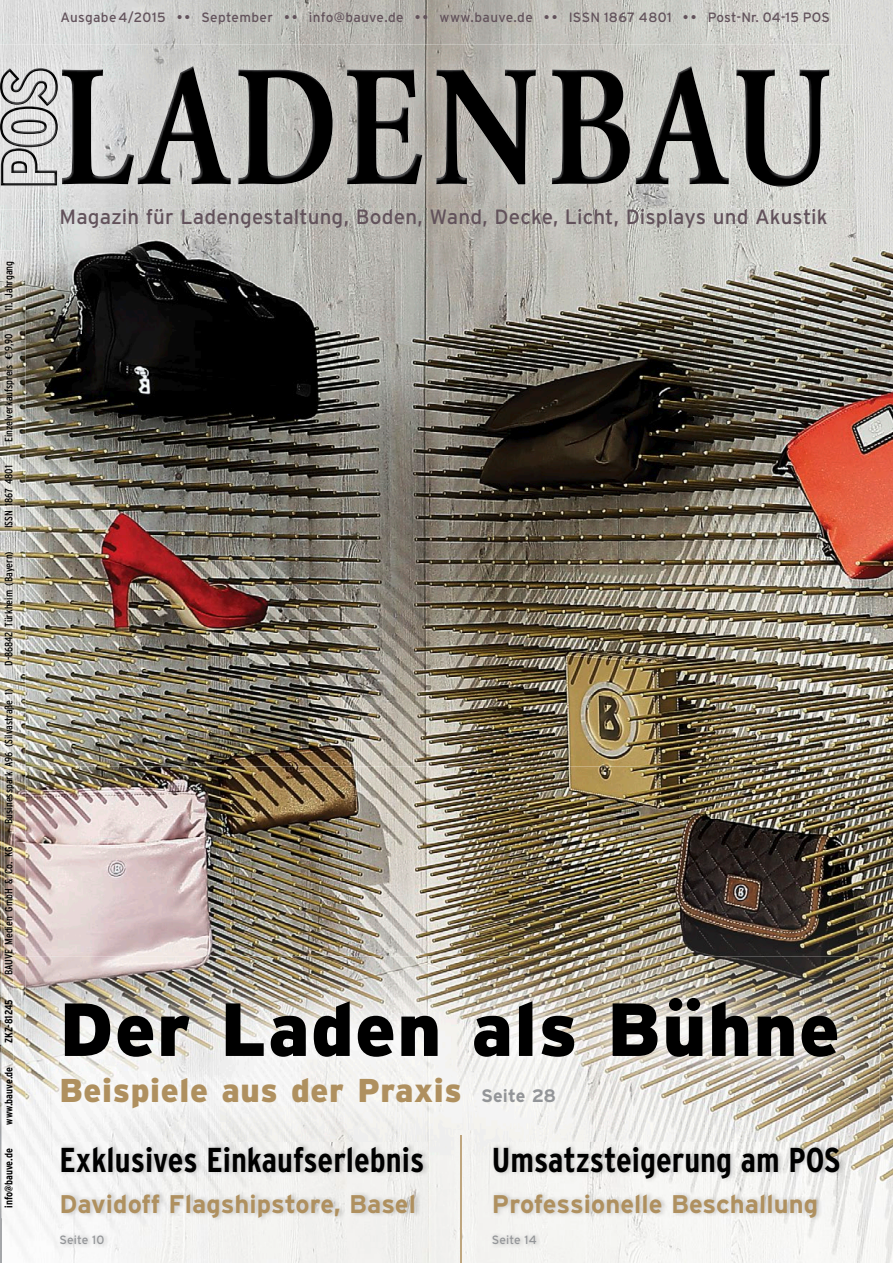
<style>
.page{position:relative;width:893px;height:1263px;background:#fff}
.page>*{position:absolute;margin:0;border:0;box-sizing:border-box;transform-origin:0 0}
.t1{font:900 75px "Interstate";letter-spacing:.015em;color:#000}
.t2{font:700 condensed 34.5px "Interstate";color:#000}
.t3{font:900 33px "Interstate";letter-spacing:.02em;color:#af905f}
.t4{font:700 25.5px "Interstate";letter-spacing:.005em;color:#af905f}
.t5{font:20.7px "Interstate";letter-spacing:.01em;color:#62525b}
.t6{font:13.5px "Interstate";letter-spacing:.025em;color:#62525b}
.t7{font:12px "Interstate";letter-spacing:.01em;color:#939598}
.t8{font:condensed 10.8px "Interstate";color:#000}
.t9{font:700 condensed 10.8px "Interstate";color:#000}
.s1{font-family:"Times";font-weight:700;font-stretch:normal}
.s2{font-weight:700;font-size:18px;color:#939598}
</style>
<div class="page">
<img style="left:0;top:0;width:893px;height:766px">
<img style="left:0;top:45px;width:854px;height:164px">
<img style="left:61px;top:209px;width:766px;height:1px">
<img style="left:62px;top:70px;width:72px;height:114px">
<img style="left:138px;top:66px;width:93px;height:118px">
<img style="left:238px;top:70px;width:95px;height:114px">
<img style="left:347px;top:70px;width:75px;height:114px">
<img style="left:436px;top:70px;width:100px;height:114px">
<img style="left:552px;top:70px;width:78px;height:114px">
<img style="left:636px;top:66px;width:93px;height:118px">
<svg style="left:774px;top:186px;width:17px;height:1px"></svg>
<img style="left:736px;top:70px;width:93px;height:116px">
<img style="left:0;top:68px;width:58px;height:117px">
<img style="left:11px;top:120px;width:36px;height:14px">
<img style="left:11px;top:161px;width:16px;height:12px">
<img style="left:25px;top:766px;width:868px;height:200px">
<img style="left:841px;top:966px;width:52px;height:297px">
<img style="left:6px;top:1155px;width:98px;height:108px">
<div style="left:421px;top:1155px;width:105px;height:108px;background:#f2f2ef"></div>
<div style="left:110px;top:1247px;width:311px;height:16px;background:#f3f2f0"></div>
<div style="left:526px;top:1247px;width:315px;height:16px;background:#f5f5f3"></div>
<img style="left:0;top:250px;width:25px;height:516px">
<img style="left:0;top:766px;width:25px;height:452px">
<img style="left:5px;top:537px;width:10px;height:229px">
<img style="left:5px;top:768px;width:10px;height:207px">
<svg style="left:5px;top:766px;width:10px;height:2px"></svg>
<img style="left:13px;top:956px;width:867px;height:199px">
<svg style="left:13px;top:956px;width:2px;height:19px"></svg>
<div style="left:454px;top:1130px;width:18px;height:133px;background:#f4f4f1"></div>
<hr style="left:460px;top:1135px;width:2px;height:128px;background:#bfa67e">
<img style="left:59px;top:1143px;width:369px;height:104px">
<img style="left:491px;top:1143px;width:354px;height:104px">
<p class="t6" style="left:60px;top:9px;width:771px">Ausgabe 4/2015 • • September • • info@bauve.de • • www.bauve.de • • ISSN 1867 4801 • • Post-Nr. 04-15 POS</p>
<p class="t8" style="left:3px;top:311px;width:51px;rotate:-90deg">11. Jahrgang</p>
<p class="t8" style="left:3px;top:442px;width:110px;rotate:-90deg">Einzelverkaufspreis <span class="s1">€</span> 9,90</p>
<p class="t8" style="left:3px;top:528px;width:65px;rotate:-90deg">ISSN 1867 4801</p>
<p class="t8" style="left:3px;top:666px;width:116px;rotate:-90deg">D-86842 Türkheim (Bayern)</p>
<p class="t8" style="left:3px;top:824px;width:137px;rotate:-90deg">Businesspark A96 (Silvastraße 1)</p>
<p class="t8" style="left:3px;top:975px;width:130px;rotate:-90deg">BAUVE Medien GmbH &amp; Co. KG</p>
<p class="t9" style="left:3px;top:1043px;width:45px;rotate:-90deg">ZKZ-81245</p>
<p class="t9" style="left:3px;top:1124px;width:59px;rotate:-90deg">www.bauve.de</p>
<p class="t9" style="left:3px;top:1208px;width:61px;rotate:-90deg">info@bauve.de</p>
<h3 class="t5" style="left:60px;top:205px;width:770px">Magazin für Ladengestaltung, Boden, Wand, Decke, Licht, Displays und Akustik</h3>
<h1 class="t1" style="left:60px;top:984px;width:782px">Der Laden als Bühne</h1>
<h3 class="t3" style="left:60px;top:1071px;width:498px">Beispiele aus der Praxis <span class="s2">Seite 28</span></h3>
<h2 class="t2" style="left:60px;top:1140px;width:366px">Exklusives Einkaufserlebnis</h2>
<h3 class="t4" style="left:60px;top:1189px;width:358px">Davidoff Flagshipstore, Basel</h3>
<p class="t7" style="left:60px;top:1232px;width:46px">Seite 10</p>
<h2 class="t2" style="left:492px;top:1140px;width:350px">Umsatzsteigerung am POS</h2>
<h3 class="t4" style="left:492px;top:1189px;width:328px">Professionelle Beschallung</h3>
<p class="t7" style="left:492px;top:1232px;width:46px">Seite 14</p>
</div>
